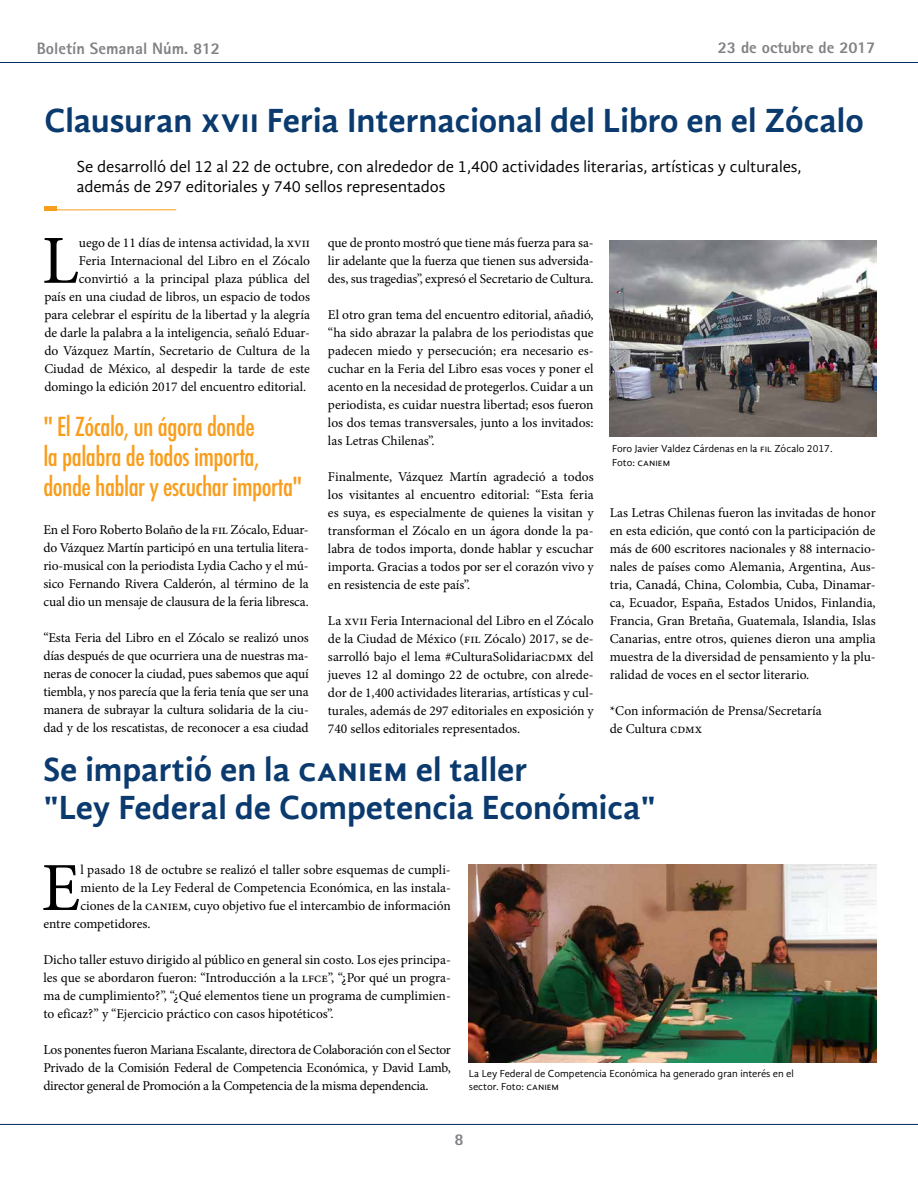
<style>
.page{position:relative;width:918px;height:1188px;background:#fff}
.page>*{position:absolute;margin:0;border:0;box-sizing:border-box;transform-origin:0 0}
.t1{font:68.85px "Minion Pro";color:#000}
.t2{font:700 34.5px/37.5px "Gandhi Sans";color:#0a3a6e}
.t3{font:500 condensed 25.5px/30px "Futura";letter-spacing:-.02em;color:#f99d1c}
.t4{font:16.5px/19.5px "Gandhi Sans";color:#000}
.t5{font:800 16.5px "Rotis Sans Serif";color:#808285}
.t6{font:13.5px/18px "Minion Pro";letter-spacing:-.005em;color:#000;text-align:justify}
.t7{font:10.5px/13.5px "Gandhi Sans";color:#000}
</style>
<div class="page">
<hr style="left:0;top:62px;width:918px;height:1px;background:#00295c">
<hr style="left:0;top:1124px;width:918px;height:1px;background:#00295c">
<img style="left:469px;top:864px;width:407px;height:198px">
<hr style="left:44px;top:209px;width:132px;height:1px;background:#f99d1c">
<div style="left:44px;top:206px;width:12px;height:5px;background:#f99d1c"></div>
<img style="left:610px;top:241px;width:266px;height:196px">
<p class="t5" style="left:37px;top:38px;width:185px">Boletín Semanal Núm. 812</p>
<p class="t5" style="left:718px;top:37px;width:159px">23 de octubre de 2017</p>
<h2 class="t2" style="left:44px;top:102px;width:821px">Clausuran xvii Feria Internacional del Libro en el Zócalo</h2>
<p class="t4" style="left:77px;top:157px;width:726px">Se desarrolló del 12 al 22 de octubre, con alrededor de 1,400 actividades literarias, artísticas y culturales, además de 297 editoriales y 740 sellos representados</p>
<p class="t6" style="left:44px;top:234px;width:267px;text-align:right">uego de 11 días de intensa actividad, la xvii<br>Feria Internacional del Libro en el Zócalo convirtió a la principal plaza pública del<br>país en una ciudad de libros, un espacio de todos para celebrar el espíritu de la libertad y la alegría de darle la palabra a la inteligencia, señaló Eduar&shy;do Vázquez Martín, Secretario de Cultura de la Ciudad de México, al despedir la tarde de este domingo la edición 2017 del encuentro editorial.</p>
<h1 class="t1" style="left:42px;top:215px;width:39px">L</h1>
<h3 class="t3" style="left:43px;top:411px;width:260px">" El Zócalo, un ágora donde<br>la palabra de todos importa, donde hablar y escuchar importa"</h3>
<p class="t6" style="left:43px;top:521px;width:267px">En el Foro Roberto Bolaño de la fil Zócalo, Eduar&shy;do Vázquez Martín participó en una tertulia litera&shy;rio-musical con la periodista Lydia Cacho y el mú&shy;sico Fernando Rivera Calderón, al término de la cual dio un mensaje de clausura de la feria libresca.</p>
<p class="t6" style="left:43px;top:629px;width:267px">“Esta Feria del Libro en el Zócalo se realizó unos días después de que ocurriera una de nuestras ma&shy;neras de conocer la ciudad, pues sabemos que aquí tiembla, y nos parecía que la feria tenía que ser una manera de subrayar la cultura solidaria de la ciu&shy;dad y de los rescatistas, de reconocer a esa ciudad</p>
<p class="t6" style="left:328px;top:234px;width:267px">que de pronto mostró que tiene más fuerza para sa&shy;lir adelante que la fuerza que tienen sus adversida&shy;des, sus tragedias”, expresó el Secretario de Cultura.</p>
<p class="t6" style="left:328px;top:306px;width:267px">El otro gran tema del encuentro editorial, añadió, “ha sido abrazar la palabra de los periodistas que padecen miedo y persecución; era necesario es&shy;cuchar en la Feria del Libro esas voces y poner el acento en la necesidad de protegerlos. Cuidar a un periodista, es cuidar nuestra libertad; esos fueron los dos temas transversales, junto a los invitados: las Letras Chilenas”.</p>
<p class="t6" style="left:328px;top:468px;width:267px">Finalmente, Vázquez Martín agradeció a todos los visitantes al encuentro editorial: “Esta feria es suya, es especialmente de quienes la visitan y transforman el Zócalo en un ágora donde la pa&shy;labra de todos importa, donde hablar y escuchar importa. Gracias a todos por ser el corazón vivo y en resistencia de este país”.</p>
<p class="t6" style="left:328px;top:612px;width:267px">La xvii Feria Internacional del Libro en el Zócalo de la Ciudad de México (fil Zócalo) 2017, se de&shy;sarrolló bajo el lema #CulturaSolidariacdmx del jueves 12 al domingo 22 de octubre, con alrede&shy;dor de 1,400 actividades literarias, artísticas y cul&shy;turales, además de 297 editoriales en exposición y 740 sellos editoriales representados.</p>
<p class="t7" style="left:612px;top:442px;width:222px">Foro Javier Valdez Cárdenas en la fil Zócalo 2017.<br>Foto: caniem</p>
<p class="t6" style="left:610px;top:503px;width:267px">Las Letras Chilenas fueron las invitadas de honor en esta edición, que contó con la participación de más de 600 escritores nacionales y 88 internacio&shy;nales de países como Alemania, Argentina, Aus&shy;tria, Canadá, China, Colombia, Cuba, Dinamar&shy;ca, Ecuador, España, Estados Unidos, Finlandia, Francia, Gran Bretaña, Guatemala, Islandia, Islas Canarias, entre otros, quienes dieron una amplia muestra de la diversidad de pensamiento y la plu&shy;ralidad de voces en el sector literario.</p>
<p class="t6" style="left:610px;top:701px;width:213px">*Con información de Prensa/Secretaría de Cultura cdmx</p>
<h2 class="t2" style="left:43px;top:751px;width:614px">Se impartió en la caniem el taller<br>"Ley Federal de Competencia Económica"</h2>
<h1 class="t1" style="left:41px;top:842px;width:41px">E</h1>
<p class="t6" style="left:80px;top:861px;width:372px">l pasado 18 de octubre se realizó el taller sobre esquemas de cumpli-</p>
<p class="t6" style="left:80px;top:879px;width:372px">miento de la Ley Federal de Competencia Económica, en las instala-</p>
<p class="t6" style="left:80px;top:897px;width:372px">ciones de la caniem, cuyo objetivo fue el intercambio de información</p>
<p class="t6" style="left:43px;top:915px;width:109px">entre competidores.</p>
<p class="t6" style="left:43px;top:951px;width:409px">Dicho taller estuvo dirigido al público en general sin costo. Los ejes principa&shy;les que se abordaron fueron: “Introducción a la lfce”, “¿Por qué un progra&shy;ma de cumplimiento?”, “¿Qué elementos tiene un programa de cumplimien&shy;to eficaz?” y “Ejercicio práctico con casos hipotéticos”.</p>
<p class="t6" style="left:43px;top:1041px;width:409px">Los ponentes fueron Mariana Escalante, directora de Colaboración con el Sector Privado de la Comisión Federal de Competencia Económica, y David Lamb, director general de Promoción a la Competencia de la misma dependencia.</p>
<p class="t7" style="left:469px;top:1067px;width:327px">La Ley Federal de Competencia Económica ha generado gran interés en el sector. Foto: caniem</p>
<p class="t5" style="left:455px;top:1129px;width:11px">8</p>
</div>
